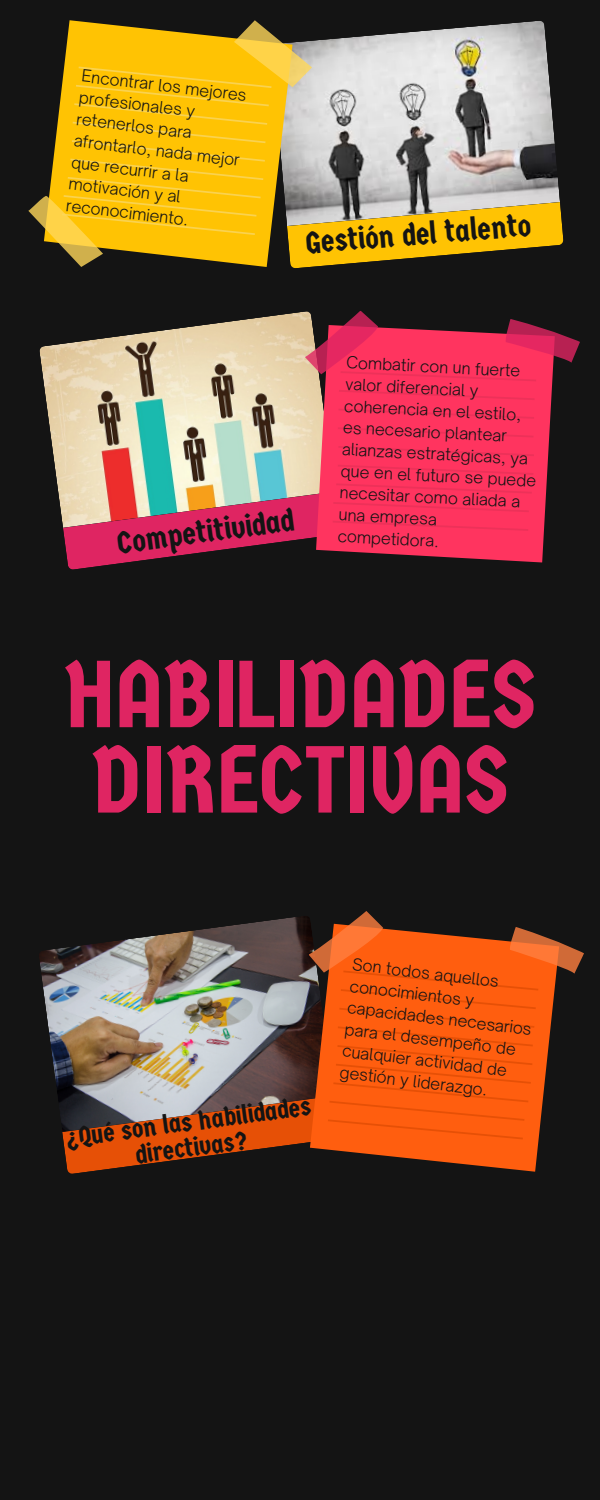
<style>
.page{position:relative;width:600px;height:1500px;background:#141414}
.page>*{position:absolute;margin:0;border:0;box-sizing:border-box;transform-origin:0 0}
.t1{font:94.9px/85.4px "Germania One";color:#df2562}
.t2{font:31.3px "Germania One";color:#141414}
.t3{font:26.3px/25.4px "Germania One";color:#141414;text-align:center}
.t4{font:300 16px/21.8px "Open Sauce One";color:#141414}
</style>
<div class="page">
<img style="left:39px;top:312px;width:277px;height:213px">
<img style="left:39px;top:948px;width:23px;height:174px">
<svg style="left:28px;top:20px;width:536px;height:248px"></svg>
<svg style="left:316px;top:381px;width:237px;height:182px;background:#ed375c"></svg>
<svg style="left:304px;top:311px;width:276px;height:70px"></svg>
<svg style="left:339px;top:390px;width:196px;height:10px;background:#fb335d"></svg>
<svg style="left:338px;top:409px;width:196px;height:10px;background:#fb335d"></svg>
<svg style="left:338px;top:427px;width:195px;height:10px;background:#fb335d"></svg>
<svg style="left:338px;top:446px;width:196px;height:10px;background:#fb335d"></svg>
<svg style="left:338px;top:465px;width:195px;height:10px;background:#fb335d"></svg>
<svg style="left:63px;top:483px;width:469px;height:87px"></svg>
<svg style="left:62px;top:911px;width:522px;height:263px"></svg>
<p class="t4" style="left:83px;top:64px;width:167px;rotate:7deg">Encontrar los mejores</p>
<p class="t4" style="left:78px;top:108px;width:117px;rotate:7deg">retenerlos para</p>
<p class="t4" style="left:73px;top:151px;width:120px;rotate:7deg">que recurrir a la</p>
<p class="t4" style="left:81px;top:86px;width:118px;rotate:7deg">profesionales y</p>
<p class="t4" style="left:75px;top:129px;width:168px;rotate:7deg">afrontarlo, nada mejor</p>
<p class="t4" style="left:70px;top:172px;width:124px;rotate:7deg">motivación y al reconocimiento.</p>
<h2 class="t2" style="left:305px;top:226px;width:227px;rotate:-5deg">Gestión del talento</h2>
<h2 class="t2" style="left:115px;top:526px;width:179px;rotate:-8deg">Competitividad</h2>
<p class="t4" style="left:347px;top:351px;width:197px;rotate:3deg">Combatir con un fuerte valor diferencial y coherencia en el estilo, es necesario plantear alianzas estratégicas, ya que en el futuro se puede necesitar como aliada a una empresa competidora.</p>
<h1 class="t1" style="left:64px;top:653px;width:473px">HABILIDADES<br>DIRECTIVAS</h1>
<h3 class="t3" style="left:64px;top:1127px;width:249px;rotate:-8deg">¿Qué son las habilidades directivas?</h3>
<p class="t4" style="left:354px;top:953px;width:149px;rotate:7deg">Son todos aquellos conocimientos y</p>
<p class="t4" style="left:346px;top:1018px;width:174px;rotate:7deg">para el desempeño de</p>
<p class="t4" style="left:349px;top:996px;width:187px;rotate:7deg">capacidades necesarios</p>
<p class="t4" style="left:344px;top:1039px;width:167px;rotate:7deg">cualquier actividad de gestión y liderazgo.</p>
</div>
